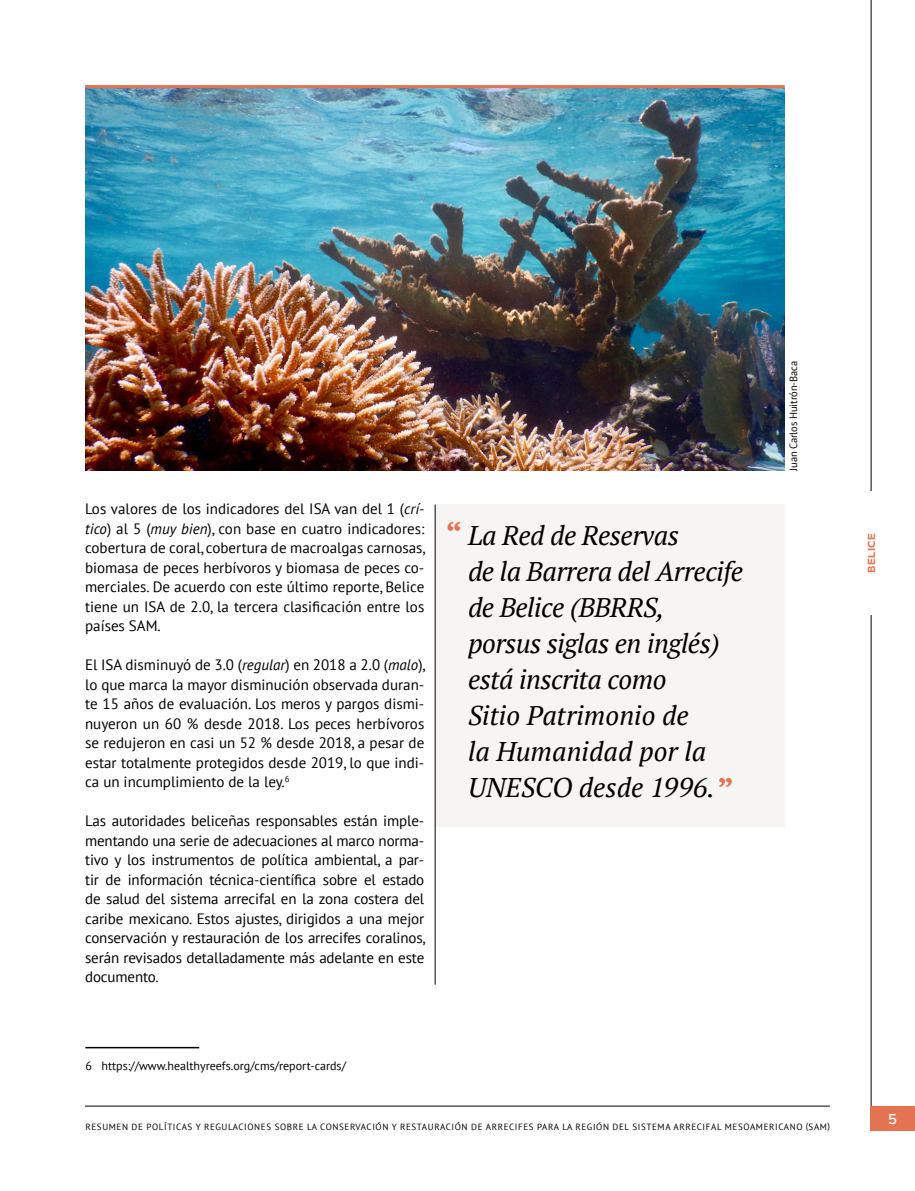
<style>
.page{position:relative;width:915px;height:1191px;background:#fff}
.page>*{position:absolute;margin:0;border:0;box-sizing:border-box;transform-origin:0 0}
.t1{font:700 33px "PT Serif";color:#e47451}
.t2{font:italic 27px/36px "PT Serif";letter-spacing:-.02em;color:#000}
.t3{font:15px/19.5px "PT Sans";color:#000;text-align:justify}
.t4{font:500 15px "Proxima Nova";color:#fff}
.t5{font:12px "PT Sans";color:#000}
.t6{font:10.5px "PT Sans";letter-spacing:-.01em;color:#000}
.t7{font:700 10.5px "Metropolis";letter-spacing:.05em;color:#e47451}
.t8{font:9px "PT Sans";letter-spacing:.07em;color:#000}
.s1{font-style:italic}
</style>
<div class="page">
<hr style="left:85px;top:1105px;width:744px;height:1px;background:#000">
<hr style="left:870px;top:0;width:1px;height:1106px;background:#000">
<div style="left:870px;top:1106px;width:44px;height:24px;background:#e47451"></div>
<div style="left:858px;top:491px;width:24px;height:124px;background:#fff"></div>
<div style="left:435px;top:504px;width:349px;height:323px;background:#f7f5f4"></div>
<hr style="left:435px;top:504px;width:1px;height:480px;background:#000">
<img style="left:85px;top:88px;width:699px;height:383px">
<hr style="left:85px;top:1047px;width:114px;height:1px;background:#000">
<hr style="left:85px;top:85px;width:699px;height:3px;background:#e47451">
<p class="t3" style="left:85px;top:499px;width:342px">Los valores de los indicadores del ISA van del 1 (<span class="s1">crí&shy;tico</span>) al 5 (<span class="s1">muy bien</span>), con base en cuatro indicadores: cobertura de coral, cobertura de macroalgas carnosas, biomasa de peces herbívoros y biomasa de peces co&shy;merciales. De acuerdo con este último reporte, Belice tiene un ISA de 2.0, la tercera clasificación entre los países SAM.</p>
<p class="t3" style="left:85px;top:655px;width:342px">El ISA disminuyó de 3.0 (<span class="s1">regular</span>) en 2018 a 2.0 (<span class="s1">malo</span>), lo que marca la mayor disminución observada duran&shy;te 15 años de evaluación. Los meros y pargos dismi&shy;nuyeron un 60 % desde 2018. Los peces herbívoros se redujeron en casi un 52 % desde 2018, a pesar de estar totalmente protegidos desde 2019, lo que indi&shy;ca un incumplimiento de la ley.<sup>6</sup></p>
<p class="t3" style="left:85px;top:811px;width:342px">Las autoridades beliceñas responsables están imple&shy;mentando una serie de adecuaciones al marco norma&shy;tivo y los instrumentos de política ambiental, a par&shy;tir de información técnica-científica sobre el estado de salud del sistema arrecifal en la zona costera del caribe mexicano. Estos ajustes, dirigidos a una mejor conservación y restauración de los arrecifes coralinos, serán revisados detalladamente más adelante en este documento.</p>
<h1 class="t1" style="left:445px;top:516px;width:18px">“</h1>
<h2 class="t2" style="left:468px;top:517px;width:276px">La Red de Reservas<br>de la Barrera del Arrecife de Belice (BBRRS, porsus siglas en inglés) está inscrita como<br>Sitio Patrimonio de<br>la Humanidad por la<br>UNESCO desde 1996.</h2>
<h1 class="t1" style="left:717px;top:767px;width:18px">”</h1>
<p class="t5" style="left:85px;top:1058px;width:262px">6 https://www.healthyreefs.org/cms/report-cards/</p>
<p class="t6" style="left:786px;top:471px;width:111px;rotate:-90deg">Juan Carlos Huitrón-Baca</p>
<p class="t8" style="left:85px;top:1120px;width:745px">RESUMEN DE POLÍTICAS Y REGULACIONES SOBRE LA CONSERVACIÓN Y RESTAURACIÓN DE ARRECIFES PARA LA REGIÓN DEL SISTEMA ARRECIFAL MESOAMERICANO (SAM)</p>
<p class="t7" style="left:864px;top:573px;width:41px;rotate:-90deg">BELICE</p>
<p class="t4" style="left:888px;top:1108px;width:10px">5</p>
</div>
